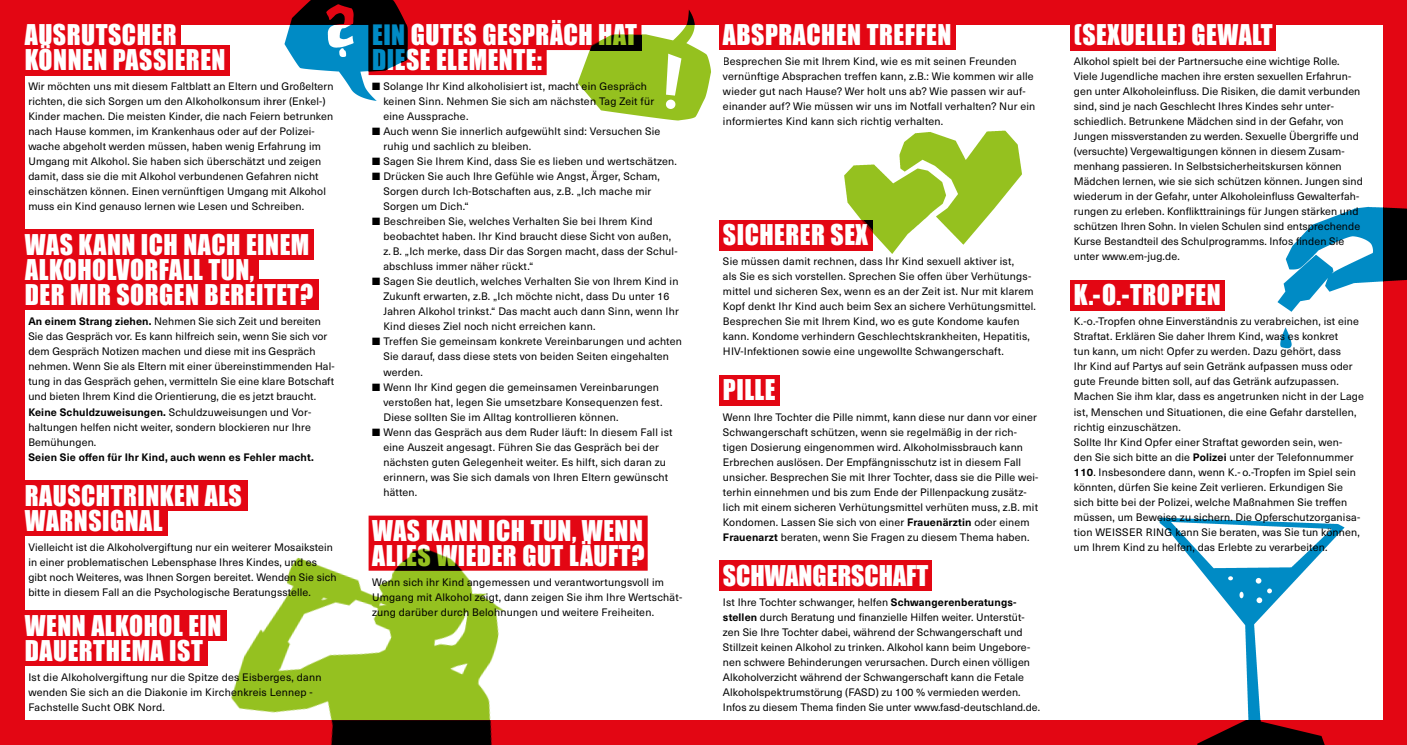
<style>
.page{position:relative;width:1407px;height:745px;background:#fff}
.page>*{position:absolute;margin:0;border:0;box-sizing:border-box;transform-origin:0 0}
.t1{font:26.25px/25px "Impact";letter-spacing:.02em;color:#fff}
.t2{font:26.25px "Impact";color:#fff}
.t3{font:10.62px/15px "Neue Haas Unica Pro";letter-spacing:.015em;color:#000}
.t4{font:700 10.62px "Neue Haas Unica Pro";letter-spacing:.015em;color:#000}
.s1{font-weight:700}
</style>
<div class="page">
<svg style="left:440px;top:24px;width:128px;height:51px;background:#e51a26"></svg>
<div style="left:574px;top:515px;width:74px;height:55px;background:#e30613"></div>
<div style="left:369px;top:515px;width:205px;height:55px;background:#e30613"></div>
<div style="left:0;top:0;width:1407px;height:24px;background:#e30613"></div>
<div style="left:1070px;top:279px;width:155px;height:31px;background:#e30613"></div>
<div style="left:1070px;top:15px;width:206px;height:35px;background:#e30613"></div>
<div style="left:719px;top:560px;width:213px;height:30px;background:#e30613"></div>
<div style="left:719px;top:18px;width:237px;height:32px;background:#e30613"></div>
<div style="left:0;top:719px;width:1407px;height:25px;background:#e30613"></div>
<div style="left:0;top:20px;width:181px;height:55px;background:#e30613"></div>
<div style="left:0;top:480px;width:247px;height:30px;background:#e30613"></div>
<div style="left:0;top:505px;width:167px;height:30px;background:#e30613"></div>
<div style="left:0;top:229px;width:314px;height:30px;background:#e30613"></div>
<div style="left:0;top:257px;width:258px;height:27px;background:#e30613"></div>
<div style="left:0;top:279px;width:318px;height:30px;background:#e30613"></div>
<div style="left:0;top:45px;width:229px;height:30px;background:#e30613"></div>
<div style="left:0;top:0;width:25px;height:744px;background:#e30613"></div>
<div style="left:719px;top:375px;width:61px;height:30px;background:#e30613"></div>
<div style="left:0;top:610px;width:227px;height:30px;background:#e30613"></div>
<div style="left:0;top:635px;width:207px;height:30px;background:#e30613"></div>
<img style="left:1129px;top:517px;width:254px;height:227px">
<div style="left:719px;top:220px;width:154px;height:30px;background:#e30613"></div>
<img style="left:822px;top:130px;width:200px;height:124px">
<div style="left:1383px;top:0;width:24px;height:744px;background:#e30613"></div>
<img style="left:188px;top:518px;width:336px;height:201px">
<img style="left:184px;top:719px;width:340px;height:25px">
<img style="left:1162px;top:206px;width:245px;height:143px">
<img style="left:276px;top:0;width:164px;height:101px">
<img style="left:568px;top:10px;width:151px;height:111px">
<h1 class="t1" style="left:25px;top:22px;width:202px">AUSRUTSCHER<br>KÖNNEN PASSIEREN</h1>
<p class="t3" style="left:28px;top:79px;width:307px">Wir möchten uns mit diesem Faltblatt an Eltern und Großeltern richten, die sich Sorgen um den Alkoholkonsum ihrer (Enkel-)<br>Kinder machen. Die meisten Kinder, die nach Feiern betrunken nach Hause kommen, im Krankenhaus oder auf der Polizei&shy;wache abgeholt werden müssen, haben wenig Erfahrung im Umgang mit Alkohol. Sie haben sich überschätzt und zeigen damit, dass sie die mit Alkohol verbundenen Gefahren nicht einschätzen können. Einen vernünftigen Umgang mit Alkohol muss ein Kind genauso lernen wie Lesen und Schreiben.</p>
<h1 class="t1" style="left:25px;top:232px;width:290px">WAS KANN ICH NACH EINEM<br>ALKOHOLVORFALL TUN,<br>DER MIR SORGEN BEREITET?</h1>
<p class="t3" style="left:28px;top:314px;width:308px"><span class="s1">An einem Strang ziehen.</span> Nehmen Sie sich Zeit und bereiten Sie das Gespräch vor. Es kann hilfreich sein, wenn Sie sich vor dem Gespräch Notizen machen und diese mit ins Gespräch nehmen. Wenn Sie als Eltern mit einer übereinstimmenden Hal&shy;tung in das Gespräch gehen, vermitteln Sie eine klare Botschaft und bieten Ihrem Kind die Orientierung, die es jetzt braucht.<br><span class="s1">Keine Schuldzuweisungen.</span> Schuldzuweisungen und Vor&shy;haltungen helfen nicht weiter, sondern blockieren nur Ihre Bemühungen.</p>
<p class="t4" style="left:28px;top:450px;width:287px">Seien Sie offen für Ihr Kind, auch wenn es Fehler macht.</p>
<h1 class="t1" style="left:25px;top:482px;width:219px">RAUSCHTRINKEN ALS<br>WARNSIGNAL</h1>
<p class="t3" style="left:28px;top:539px;width:310px">Vielleicht ist die Alkoholvergiftung nur ein weiterer Mosaikstein in einer problematischen Lebensphase Ihres Kindes, und es gibt noch Weiteres, was Ihnen Sorgen bereitet. Wenden Sie sich bitte in diesem Fall an die Psychologische Beratungsstelle.</p>
<h1 class="t1" style="left:25px;top:612px;width:198px">WENN ALKOHOL EIN<br>DAUERTHEMA IST</h1>
<p class="t3" style="left:28px;top:669px;width:295px">Ist die Alkoholvergiftung nur die Spitze des Eisberges, dann wenden Sie sich an die Diakonie im Kirchenkreis Lennep -<br>Fachstelle Sucht OBK Nord.</p>
<h1 class="t1" style="left:372px;top:22px;width:266px">EIN GUTES GESPRÄCH HAT<br>DIESE ELEMENTE:</h1>
<p class="t3" style="left:383px;top:79px;width:272px;text-indent:-11px">■ Solange Ihr Kind alkoholisiert ist, macht ein Gespräch keinen Sinn. Nehmen Sie sich am nächsten Tag Zeit für eine Aussprache.</p>
<p class="t3" style="left:383px;top:124px;width:279px;text-indent:-11px">■ Auch wenn Sie innerlich aufgewühlt sind: Versuchen Sie ruhig und sachlich zu bleiben.</p>
<p class="t3" style="left:372px;top:154px;width:306px">■ Sagen Sie Ihrem Kind, dass Sie es lieben und wertschätzen.</p>
<p class="t3" style="left:383px;top:169px;width:278px;text-indent:-11px">■ Drücken Sie auch Ihre Gefühle wie Angst, Ärger, Scham,<br>Sorgen durch Ich-Botschaften aus, z.B. „Ich mache mir<br>Sorgen um Dich.“</p>
<p class="t3" style="left:383px;top:214px;width:296px;text-indent:-11px">■ Beschreiben Sie, welches Verhalten Sie bei Ihrem Kind beobachtet haben. Ihr Kind braucht diese Sicht von außen, z. B. „Ich merke, dass Dir das Sorgen macht, dass der Schul&shy;abschluss immer näher rückt.“</p>
<p class="t3" style="left:383px;top:274px;width:297px;text-indent:-11px">■ Sagen Sie deutlich, welches Verhalten Sie von Ihrem Kind in Zukunft erwarten, z.B. „Ich möchte nicht, dass Du unter 16<br>Jahren Alkohol trinkst.“ Das macht auch dann Sinn, wenn Ihr Kind dieses Ziel noch nicht erreichen kann.</p>
<p class="t3" style="left:383px;top:334px;width:300px;text-indent:-11px">■ Treffen Sie gemeinsam konkrete Vereinbarungen und achten<br>Sie darauf, dass diese stets von beiden Seiten eingehalten werden.</p>
<p class="t3" style="left:383px;top:379px;width:280px;text-indent:-11px">■ Wenn Ihr Kind gegen die gemeinsamen Vereinbarungen verstoßen hat, legen Sie umsetzbare Konsequenzen fest.<br>Diese sollten Sie im Alltag kontrollieren können.</p>
<p class="t3" style="left:383px;top:424px;width:291px;text-indent:-11px">■ Wenn das Gespräch aus dem Ruder läuft: In diesem Fall ist eine Auszeit angesagt. Führen Sie das Gespräch bei der nächsten guten Gelegenheit weiter. Es hilft, sich daran zu erinnern, was Sie sich damals von Ihren Eltern gewünscht hätten.</p>
<h1 class="t1" style="left:372px;top:517px;width:274px">WAS KANN ICH TUN, WENN<br>ALLES WIEDER GUT LÄUFT?</h1>
<p class="t3" style="left:372px;top:574px;width:312px">Wenn sich ihr Kind angemessen und verantwortungsvoll im<br>Umgang mit Alkohol zeigt, dann zeigen Sie ihm Ihre Wertschät&shy;zung darüber durch Belohnungen und weitere Freiheiten.</p>
<h1 class="t1" style="left:723px;top:22px;width:230px">ABSPRACHEN TREFFEN</h1>
<p class="t3" style="left:723px;top:54px;width:314px">Besprechen Sie mit Ihrem Kind, wie es mit seinen Freunden vernünftige Absprachen treffen kann, z.B.: Wie kommen wir alle wieder gut nach Hause? Wer holt uns ab? Wie passen wir auf&shy;einander auf? Wie müssen wir uns im Notfall verhalten? Nur ein informiertes Kind kann sich richtig verhalten.</p>
<h1 class="t1" style="left:723px;top:222px;width:146px">SICHERER SEX</h1>
<p class="t3" style="left:723px;top:254px;width:315px">Sie müssen damit rechnen, dass Ihr Kind sexuell aktiver ist,<br>als Sie es sich vorstellen. Sprechen Sie offen über Verhütungs&shy;mittel und sicheren Sex, wenn es an der Zeit ist. Nur mit klarem Kopf denkt Ihr Kind auch beim Sex an sichere Verhütungsmittel.<br>Besprechen Sie mit Ihrem Kind, wo es gute Kondome kaufen kann. Kondome verhindern Geschlechtskrankheiten, Hepatitis, HIV-Infektionen sowie eine ungewollte Schwangerschaft.</p>
<h1 class="t1" style="left:723px;top:377px;width:54px">PILLE</h1>
<p class="t3" style="left:723px;top:409px;width:317px">Wenn Ihre Tochter die Pille nimmt, kann diese nur dann vor einer Schwangerschaft schützen, wenn sie regelmäßig in der rich&shy;tigen Dosierung eingenommen wird. Alkoholmissbrauch kann Erbrechen auslösen. Der Empfängnisschutz ist in diesem Fall unsicher. Besprechen Sie mit Ihrer Tochter, dass sie die Pille wei&shy;terhin einnehmen und bis zum Ende der Pillenpackung zusätz&shy;lich mit einem sicheren Verhütungsmittel verhüten muss, z.B. mit Kondomen. Lassen Sie sich von einer <span class="s1">Frauenärztin</span> oder einem <span class="s1">Frauenarzt</span> beraten, wenn Sie Fragen zu diesem Thema haben.</p>
<h1 class="t2" style="left:723px;top:554px;width:207px">SCHWANGERSCHAFT</h1>
<p class="t3" style="left:723px;top:594px;width:319px">Ist Ihre Tochter schwanger, helfen <span class="s1">Schwangerenberatungs&shy;stellen</span> durch Beratung und finanzielle Hilfen weiter. Unterstüt&shy;zen Sie Ihre Tochter dabei, während der Schwangerschaft und Stillzeit keinen Alkohol zu trinken. Alkohol kann beim Ungebore&shy;nen schwere Behinderungen verursachen. Durch einen völligen Alkoholverzicht während der Schwangerschaft kann die Fetale Alkoholspektrumstörung (FASD) zu 100 % vermieden werden.<br>Infos zu diesem Thema finden Sie unter www.fasd-deutschland.de.</p>
<h1 class="t1" style="left:1074px;top:22px;width:200px">(SEXUELLE) GEWALT</h1>
<p class="t3" style="left:1074px;top:54px;width:290px">Alkohol spielt bei der Partnersuche eine wichtige Rolle.<br>Viele Jugendliche machen ihre ersten sexuellen Erfahrun&shy;gen unter Alkoholeinfluss. Die Risiken, die damit verbunden sind, sind je nach Geschlecht Ihres Kindes sehr unter&shy;schiedlich. Betrunkene Mädchen sind in der Gefahr, von Jungen missverstanden zu werden. Sexuelle Übergriffe und (versuchte) Vergewaltigungen können in diesem Zusam&shy;menhang passieren. In Selbstsicherheitskursen können Mädchen lernen, wie sie sich schützen können. Jungen sind wiederum in der Gefahr, unter Alkoholeinfluss Gewalterfah&shy;rungen zu erleben. Konflikttrainings für Jungen stärken und schützen Ihren Sohn. In vielen Schulen sind entsprechende Kurse Bestandteil des Schulprogramms. Infos finden Sie unter www.em-jug.de.</p>
<h1 class="t1" style="left:1074px;top:282px;width:148px">K.-O.-TROPFEN</h1>
<p class="t3" style="left:1074px;top:314px;width:292px">K.-o.-Tropfen ohne Einverständnis zu verabreichen, ist eine Straftat. Erklären Sie daher Ihrem Kind, was es konkret<br>tun kann, um nicht Opfer zu werden. Dazu gehört, dass<br>Ihr Kind auf Partys auf sein Getränk aufpassen muss oder gute Freunde bitten soll, auf das Getränk aufzupassen.<br>Machen Sie ihm klar, dass es angetrunken nicht in der Lage ist, Menschen und Situationen, die eine Gefahr darstellen, richtig einzuschätzen.<br>Sollte Ihr Kind Opfer einer Straftat geworden sein, wen-<br>den Sie sich bitte an die <span class="s1">Polizei</span> unter der Telefonnummer <span class="s1">110</span>. Insbesondere dann, wenn K.- o.-Tropfen im Spiel sein könnten, dürfen Sie keine Zeit verlieren. Erkundigen Sie sich bitte bei der Polizei, welche Maßnahmen Sie treffen müssen, um Beweise zu sichern. Die Opferschutzorganisa&shy;tion WEISSER RING kann Sie beraten, was Sie tun können, um Ihrem Kind zu helfen, das Erlebte zu verarbeiten.</p>
</div>
